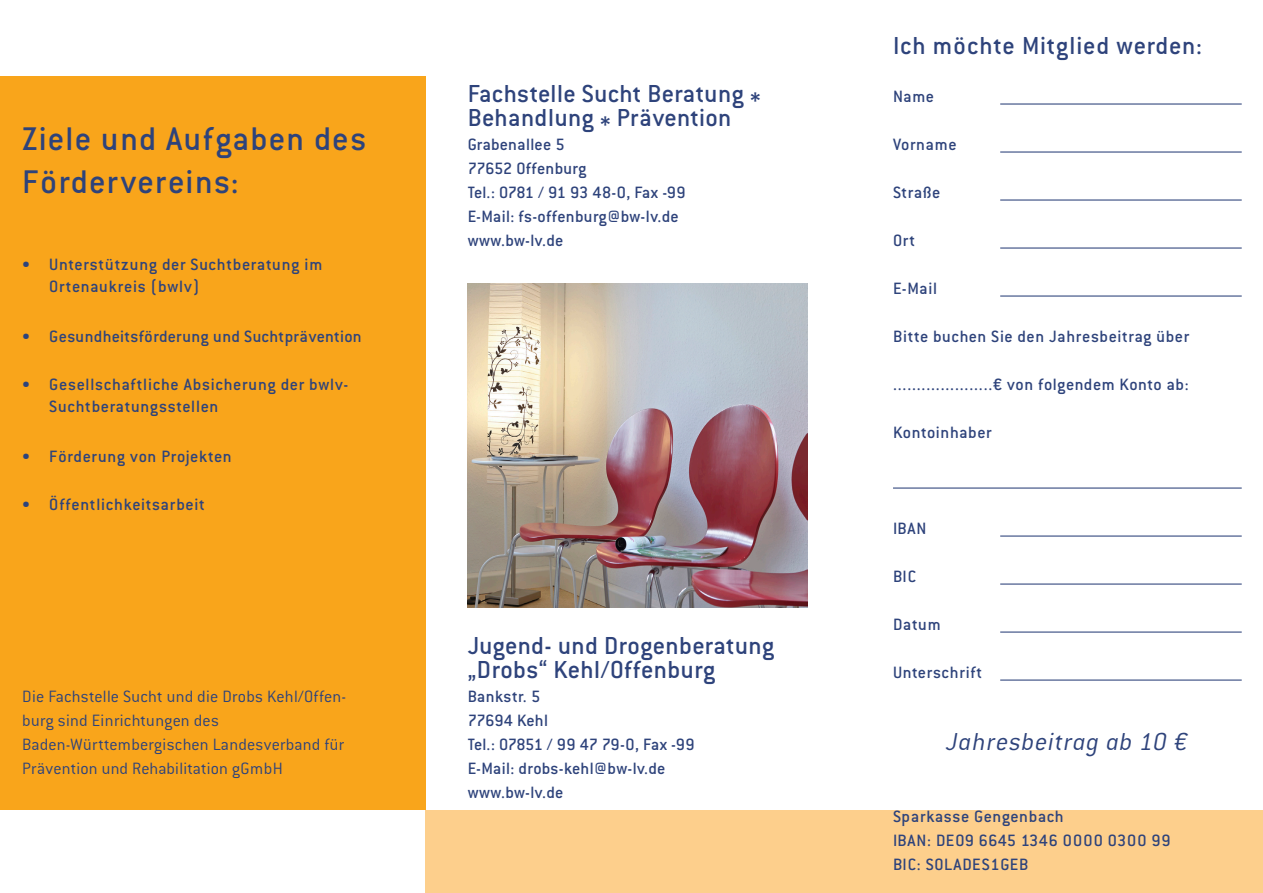
<style>
.page{position:relative;width:1263px;height:893px;background:#fff}
.page>*{position:absolute;margin:0;border:0;box-sizing:border-box;transform-origin:0 0}
.headline_rot{font:500 36px/43.2px "Conduit ITC";letter-spacing:.035em;color:#2e437b}
.fliesstext_weiss{font:500 27px/24px "Conduit ITC";letter-spacing:.01em;color:#2e437b}
.hervorhebung_18_pt_b{font:500 27px "Conduit ITC";letter-spacing:.03em;color:#2e437b}
.hervorhebung_18_pt_b-2{font:italic 300 27px "Conduit ITC";letter-spacing:.03em;color:#2e437b}
.hervorhebung_18_pt_b-3{font:500 18px "Conduit ITC";letter-spacing:.03em;color:#2e437b}
.headline_rot-2{font:500 18px/21.6px "Conduit ITC";letter-spacing:.035em;color:#2e437b}
.Fliesstext{font:300 18px/24px "Conduit ITC";letter-spacing:.01em;color:#2e437b}
.fliesstext_weiss-2{font:500 18px "Conduit ITC";letter-spacing:.01em;color:#2e437b}
.fliesstext_weiss-3{font:500 18px "Conduit ITC";letter-spacing:-.025em;color:#2e437b}
.headline_rot-3{font:500 18px "Conduit ITC";letter-spacing:.015em;color:#2e437b}
</style>
<div class="page">
<div style="left:0;top:77px;width:425px;height:733px;background:#f9a51b"></div>
<div style="left:425px;top:810px;width:838px;height:83px;background:#fdcf8c"></div>
<hr style="left:1000px;top:103px;width:242px;height:2px;background:#2e437b">
<hr style="left:1000px;top:151px;width:242px;height:2px;background:#2e437b">
<hr style="left:1000px;top:199px;width:242px;height:2px;background:#2e437b">
<hr style="left:1000px;top:247px;width:242px;height:2px;background:#2e437b">
<hr style="left:1000px;top:295px;width:242px;height:2px;background:#2e437b">
<hr style="left:893px;top:487px;width:349px;height:2px;background:#2e437b">
<hr style="left:1000px;top:535px;width:242px;height:2px;background:#2e437b">
<hr style="left:1000px;top:583px;width:242px;height:2px;background:#2e437b">
<hr style="left:1000px;top:631px;width:242px;height:2px;background:#2e437b">
<hr style="left:1000px;top:679px;width:242px;height:2px;background:#2e437b">
<img style="left:468px;top:284px;width:340px;height:324px">
<p class="headline_rot" style="left:22px;top:117px;width:345px">Ziele und Aufgaben des<br>Fördervereins:</p>
<p class="headline_rot-2" style="left:49px;top:253px;width:274px;text-indent:-27px">• Unterstützung der Suchtberatung im<br>Ortenaukreis (bwlv)</p>
<p class="headline_rot-3" style="left:22px;top:326px;width:341px">• Gesundheitsförderung und Suchtprävention</p>
<p class="headline_rot-2" style="left:49px;top:373px;width:300px;text-indent:-27px">• Gesellschaftliche Absicherung der bwlv-<br>Suchtberatungsstellen</p>
<p class="headline_rot-2" style="left:22px;top:445px;width:211px">• Förderung von Projekten</p>
<p class="headline_rot-2" style="left:22px;top:493px;width:184px">• Öffentlichkeitsarbeit</p>
<p class="Fliesstext" style="left:22px;top:684px;width:325px">Die Fachstelle Sucht und die Drobs Kehl/Offen&shy;burg sind Einrichtungen des</p>
<p class="Fliesstext" style="left:22px;top:732px;width:323px">Baden-Württembergischen Landesverband für<br>Prävention und Rehabilitation gGmbH</p>
<p class="fliesstext_weiss" style="left:468px;top:81px;width:294px">Fachstelle Sucht Beratung *<br>Behandlung * Prävention</p>
<p class="fliesstext_weiss-2" style="left:468px;top:134px;width:98px">Grabenallee 5</p>
<p class="fliesstext_weiss-2" style="left:468px;top:158px;width:120px">77652 Offenburg</p>
<p class="fliesstext_weiss-3" style="left:468px;top:182px;width:219px">Tel.: 0781 / 91 93 48-0, Fax -99</p>
<p class="fliesstext_weiss-2" style="left:468px;top:206px;width:212px">E-Mail: fs-offenburg@bw-lv.de</p>
<p class="fliesstext_weiss-2" style="left:468px;top:230px;width:97px">www.bw-lv.de</p>
<p class="fliesstext_weiss" style="left:468px;top:633px;width:308px">Jugend- und Drogenberatung</p>
<p class="fliesstext_weiss" style="left:468px;top:657px;width:249px">„Drobs“ Kehl/Offenburg</p>
<p class="fliesstext_weiss-2" style="left:468px;top:686px;width:74px">Bankstr. 5</p>
<p class="fliesstext_weiss-2" style="left:468px;top:710px;width:82px">77694 Kehl</p>
<p class="fliesstext_weiss-3" style="left:468px;top:734px;width:228px">Tel.: 07851 / 99 47 79-0, Fax -99</p>
<p class="fliesstext_weiss-2" style="left:468px;top:758px;width:199px">E-Mail: drobs-kehl@bw-lv.de</p>
<p class="fliesstext_weiss-2" style="left:468px;top:782px;width:97px">www.bw-lv.de</p>
<p class="hervorhebung_18_pt_b" style="left:893px;top:30px;width:310px">Ich möchte Mitglied werden:</p>
<p class="hervorhebung_18_pt_b-3" style="left:893px;top:86px;width:43px">Name</p>
<p class="hervorhebung_18_pt_b-3" style="left:893px;top:134px;width:65px">Vorname</p>
<p class="hervorhebung_18_pt_b-3" style="left:893px;top:182px;width:49px">Straße</p>
<p class="hervorhebung_18_pt_b-3" style="left:893px;top:230px;width:24px">Ort</p>
<p class="hervorhebung_18_pt_b-3" style="left:893px;top:278px;width:46px">E-Mail</p>
<p class="hervorhebung_18_pt_b-3" style="left:893px;top:326px;width:298px">Bitte buchen Sie den Jahresbeitrag über</p>
<p class="hervorhebung_18_pt_b-3" style="left:893px;top:374px;width:297px">.....................€ von folgendem Konto ab:</p>
<p class="hervorhebung_18_pt_b-3" style="left:893px;top:422px;width:100px">Kontoinhaber</p>
<p class="hervorhebung_18_pt_b-3" style="left:893px;top:518px;width:35px">IBAN</p>
<p class="hervorhebung_18_pt_b-3" style="left:893px;top:566px;width:25px">BIC</p>
<p class="hervorhebung_18_pt_b-3" style="left:893px;top:614px;width:49px">Datum</p>
<p class="hervorhebung_18_pt_b-3" style="left:893px;top:662px;width:91px">Unterschrift</p>
<p class="hervorhebung_18_pt_b-2" style="left:946px;top:727px;width:243px">Jahresbeitrag ab 10 €</p>
<p class="hervorhebung_18_pt_b-3" style="left:893px;top:806px;width:172px">Sparkasse Gengenbach</p>
<p class="hervorhebung_18_pt_b-3" style="left:893px;top:830px;width:279px">IBAN: DE09 6645 1346 0000 0300 99</p>
<p class="hervorhebung_18_pt_b-3" style="left:893px;top:854px;width:137px">BIC: SOLADES1GEB</p>
</div>
